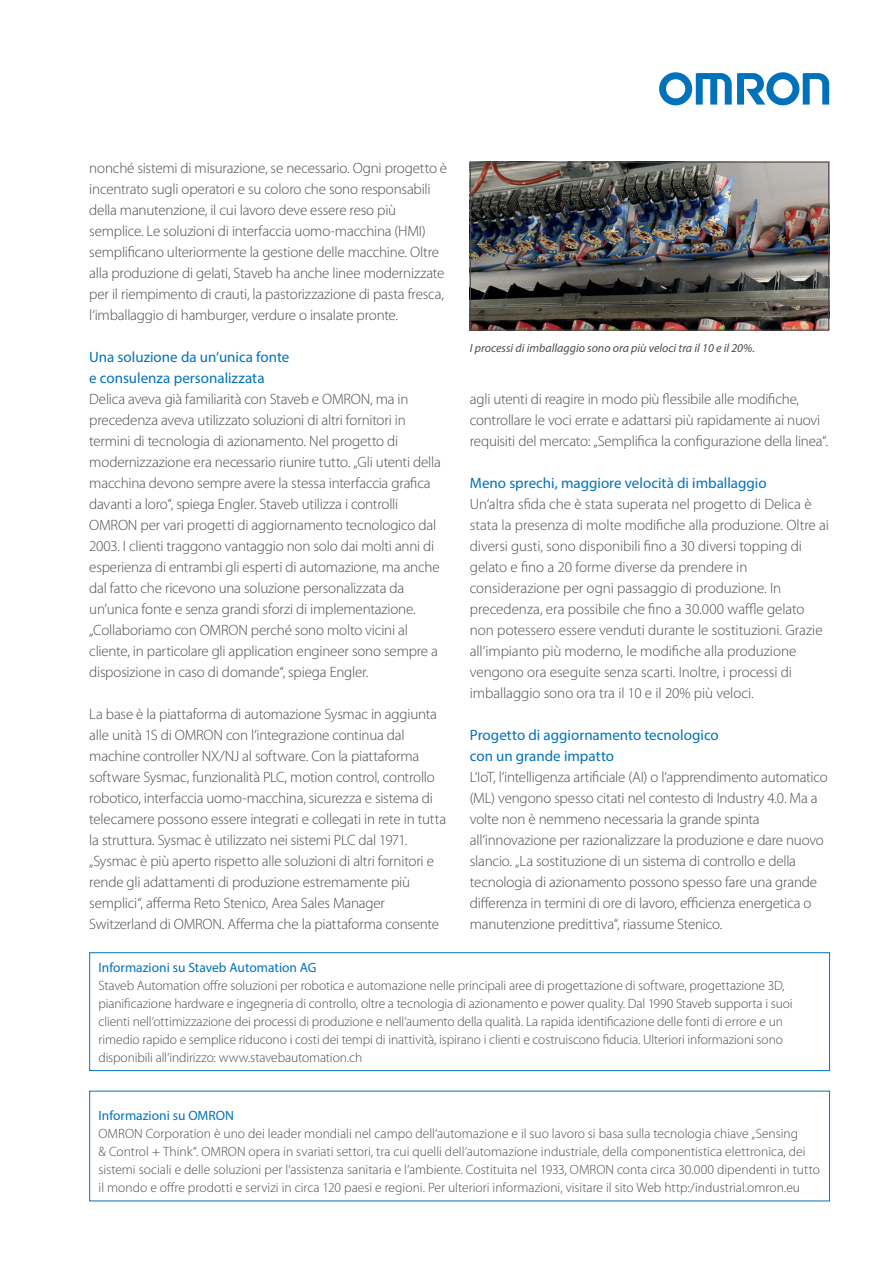
<style>
.page{position:relative;width:893px;height:1263px;background:#fff}
.page>*{position:absolute;margin:0;border:0;box-sizing:border-box;transform-origin:0 0}
.t1{font:300 15px/21px "Myriad Pro";letter-spacing:-.01em;color:#4b4c4d}
.t2{font:15px/21px "Myriad Pro";color:#0072bc}
.t3{font:300 13.5px/18px "Myriad Pro";letter-spacing:-.005em;color:#4b4c4d}
.t4{font:13.5px "Myriad Pro";color:#0072bc}
.t5{font:italic 12px "Myriad Pro";color:#4b4c4d}
</style>
<div class="page">
<svg style="left:659px;top:72px;width:170px;height:33px"></svg>
<div style="left:89px;top:952px;width:741px;height:119px;border:1px solid #0072bc"></div>
<img style="left:472px;top:164px;width:355px;height:165px">
<div style="left:470px;top:162px;width:359px;height:169px;border:1px solid #4b4c4d"></div>
<p class="t1" style="left:89px;top:158px;width:359px">nonché sistemi di misurazione, se necessario. Ogni progetto è incentrato sugli operatori e su coloro che sono responsabili della manutenzione, il cui lavoro deve essere reso più semplice. Le soluzioni di interfaccia uomo-macchina (HMI) semplificano ulteriormente la gestione delle macchine. Oltre alla produzione di gelati, Staveb ha anche linee modernizzate per il riempimento di crauti, la pastorizzazione di pasta fresca, l‘imballaggio di hamburger, verdure o insalate pronte.</p>
<p class="t2" style="left:89px;top:346px;width:202px">Una soluzione da un‘unica fonte e consulenza personalizzata</p>
<p class="t1" style="left:89px;top:389px;width:353px">Delica aveva già familiarità con Staveb e OMRON, ma in precedenza aveva utilizzato soluzioni di altri fornitori in termini di tecnologia di azionamento. Nel progetto di modernizzazione era necessario riunire tutto. „Gli utenti della macchina devono sempre avere la stessa interfaccia grafica davanti a loro“, spiega Engler. Staveb utilizza i controlli OMRON per vari progetti di aggiornamento tecnologico dal 2003. I clienti traggono vantaggio non solo dai molti anni di esperienza di entrambi gli esperti di automazione, ma anche dal fatto che ricevono una soluzione personalizzata da un‘unica fonte e senza grandi sforzi di implementazione. „Collaboriamo con OMRON perché sono molto vicini al cliente, in particolare gli application engineer sono sempre a disposizione in caso di domande“, spiega Engler.</p>
<p class="t1" style="left:89px;top:704px;width:358px">La base è la piattaforma di automazione Sysmac in aggiunta alle unità 1S di OMRON con l‘integrazione continua dal machine controller NX/NJ al software. Con la piattaforma software Sysmac, funzionalità PLC, motion control, controllo robotico, interfaccia uomo-macchina, sicurezza e sistema di telecamere possono essere integrati e collegati in rete in tutta la struttura. Sysmac è utilizzato nei sistemi PLC dal 1971. „Sysmac è più aperto rispetto alle soluzioni di altri fornitori e rende gli adattamenti di produzione estremamente più semplici“, afferma Reto Stenico, Area Sales Manager Switzerland di OMRON. Afferma che la piattaforma consente</p>
<p class="t5" style="left:470px;top:341px;width:287px">I processi di imballaggio sono ora più veloci tra il 10 e il 20%.</p>
<p class="t1" style="left:470px;top:389px;width:360px">agli utenti di reagire in modo più flessibile alle modifiche, controllare le voci errate e adattarsi più rapidamente ai nuovi requisiti del mercato: „Semplifica la configurazione della linea“.</p>
<p class="t2" style="left:470px;top:472px;width:298px">Meno sprechi, maggiore velocità di imballaggio</p>
<p class="t1" style="left:470px;top:494px;width:361px">Un‘altra sfida che è stata superata nel progetto di Delica è stata la presenza di molte modifiche alla produzione. Oltre ai diversi gusti, sono disponibili fino a 30 diversi topping di gelato e fino a 20 forme diverse da prendere in considerazione per ogni passaggio di produzione. In precedenza, era possibile che fino a 30.000 waffle gelato non potessero essere venduti durante le sostituzioni. Grazie all‘impianto più moderno, le modifiche alla produzione vengono ora eseguite senza scarti. Inoltre, i processi di imballaggio sono ora tra il 10 e il 20% più veloci.</p>
<p class="t2" style="left:470px;top:724px;width:250px">Progetto di aggiornamento tecnologico con un grande impatto</p>
<p class="t1" style="left:470px;top:767px;width:359px">L‘IoT, l‘intelligenza artificiale (AI) o l‘apprendimento automatico (ML) vengono spesso citati nel contesto di Industry 4.0. Ma a volte non è nemmeno necessaria la grande spinta all‘innovazione per razionalizzare la produzione e dare nuovo slancio. „La sostituzione di un sistema di controllo e della tecnologia di azionamento possono spesso fare una grande differenza in termini di ore di lavoro, efficienza energetica o manutenzione predittiva“, riassume Stenico.</p>
<p class="t4" style="left:99px;top:959px;width:220px">Informazioni su Staveb Automation AG</p>
<p class="t3" style="left:99px;top:976px;width:696px">Staveb Automation offre soluzioni per robotica e automazione nelle principali aree di progettazione di software, progettazione 3D, pianificazione hardware e ingegneria di controllo, oltre a tecnologia di azionamento e power quality. Dal 1990 Staveb supporta i suoi clienti nell‘ottimizzazione dei processi di produzione e nell‘aumento della qualità. La rapida identificazione delle fonti di errore e un rimedio rapido e semplice riducono i costi dei tempi di inattività, ispirano i clienti e costruiscono fiducia. Ulteriori informazioni sono disponibili all‘indirizzo: www.stavebautomation.ch</p>
<p class="t4" style="left:99px;top:1107px;width:137px">Informazioni su OMRON</p>
<p class="t3" style="left:99px;top:1125px;width:723px">OMRON Corporation è uno dei leader mondiali nel campo dell‘automazione e il suo lavoro si basa sulla tecnologia chiave „Sensing<br>&amp; Control + Think“. OMRON opera in svariati settori, tra cui quelli dell‘automazione industriale, della componentistica elettronica, dei sistemi sociali e delle soluzioni per l‘assistenza sanitaria e l‘ambiente. Costituita nel 1933, OMRON conta circa 30.000 dipendenti in tutto il mondo e offre prodotti e servizi in circa 120 paesi e regioni. Per ulteriori informazioni, visitare il sito Web http:/industrial.omron.eu</p>
</div>
